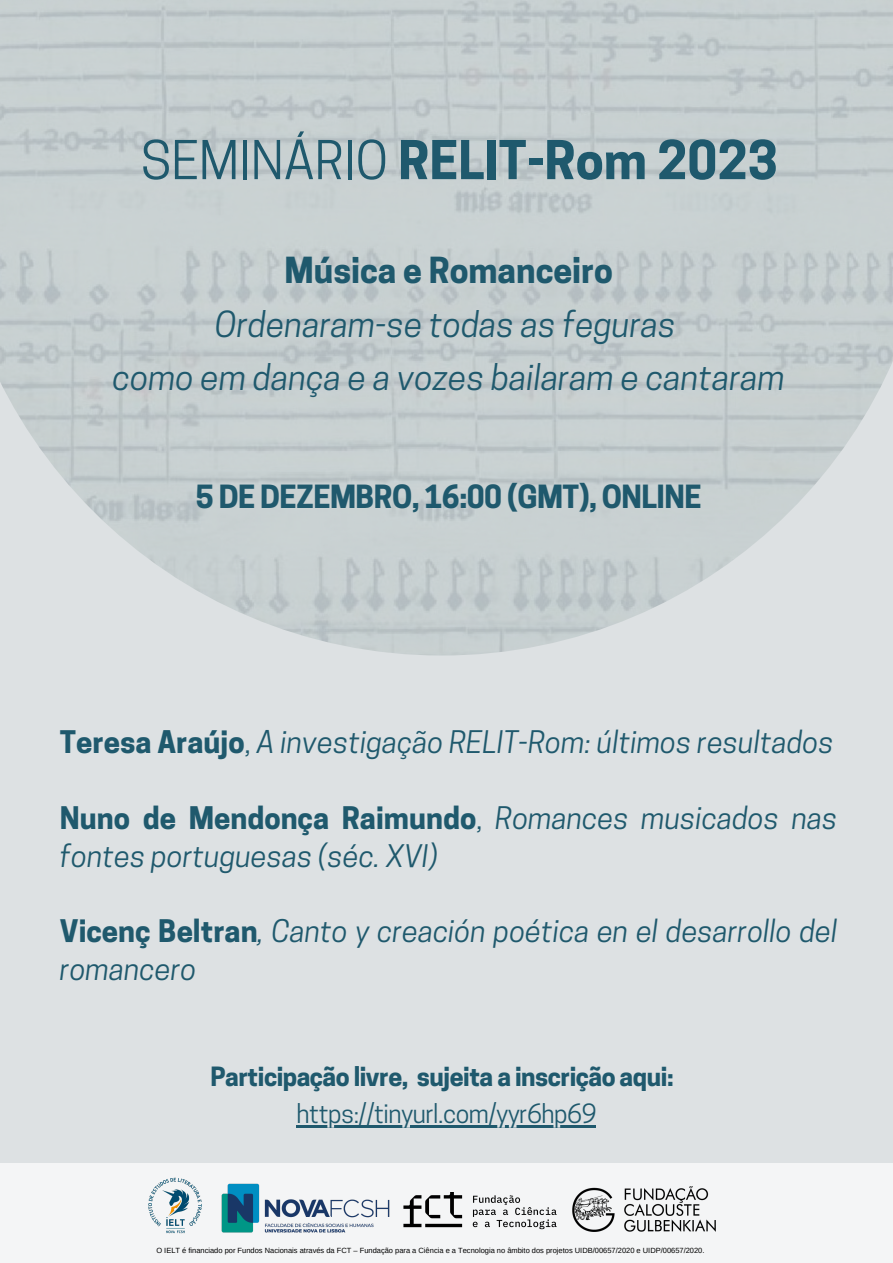
<style>
.page{position:relative;width:893px;height:1263px;background:#dde1e3}
.page>*{position:absolute;margin:0;border:0;box-sizing:border-box;transform-origin:0 0}
.t1{font:700 50.25px "Cooper Hewitt";color:#1f596d}
.t2{font:italic 33.75px "Cooper Hewitt";color:#1f596d}
.t3{font:700 33.75px "Cooper Hewitt";color:#1f596d}
.t4{font:700 30px "Cooper Hewitt";letter-spacing:-.02em;color:#1f596d}
.t5{font:italic 29.25px/37.7px "Cooper Hewitt";color:#1f596d}
.t6{font:700 24.9px "Cooper Hewitt";letter-spacing:-.02em;color:#1f596d}
.t7{font:24.9px "Cooper Hewitt";letter-spacing:-.02em;color:#1f596d}
.t8{font:7.5px "Arimo";color:#000}
.s1{font-weight:400}
.s2{font-weight:700;font-style:normal}
.s3{font-style:normal}
</style>
<div class="page">
<img style="left:0;top:0;width:893px;height:655px">
<div style="left:0;top:1164px;width:893px;height:99px;background:#f4f5f6"></div>
<img style="left:148px;top:1177px;width:54px;height:57px">
<img style="left:221px;top:1183px;width:169px;height:50px">
<img style="left:403px;top:1192px;width:154px;height:38px">
<img style="left:572px;top:1187px;width:143px;height:44px">
<hr style="left:296px;top:1125px;width:300px;height:2px;background:#1f596d">
<p class="t1" style="left:141px;top:141px;width:638px"><span class="s1">SEMINÁRIO</span> RELIT-Rom 2023</p>
<p class="t3" style="left:284px;top:258px;width:330px">Música e Romanceiro</p>
<p class="t2" style="left:215px;top:312px;width:462px">Ordenaram-se todas as feguras</p>
<p class="t2" style="left:112px;top:365px;width:674px">como em dança e a vozes bailaram e cantaram</p>
<p class="t4" style="left:196px;top:486px;width:507px">5 DE DEZEMBRO, 16:00 (GMT), ONLINE</p>
<p class="t5" style="left:60px;top:727px;width:775px"><span class="s2">Teresa Araújo</span><span class="s3">,</span> A investigação RELIT-Rom: últimos resultados</p>
<p class="t5" style="left:60px;top:803px;width:779px"><span class="s2">Nuno de Mendonça Raimundo</span><span class="s3">,</span> Romances musicados nas fontes portuguesas (séc. XVI)</p>
<p class="t5" style="left:60px;top:916px;width:779px"><span class="s2">Vicenç Beltran</span>, Canto y creación poética en el desarrollo del romancero</p>
<p class="t6" style="left:210px;top:1067px;width:464px">Participação livre, sujeita a inscrição aqui:</p>
<p class="t7" style="left:296px;top:1104px;width:302px">https://tinyurl.com/yyr6hp69</p>
<p class="t8" style="left:156px;top:1246px;width:550px">O IELT é financiado por Fundos Nacionais através da FCT – Fundação para a Ciência e a Tecnologia no âmbito dos projetos UIDB/00657/2020 e UIDP/00657/2020.</p>
</div>
